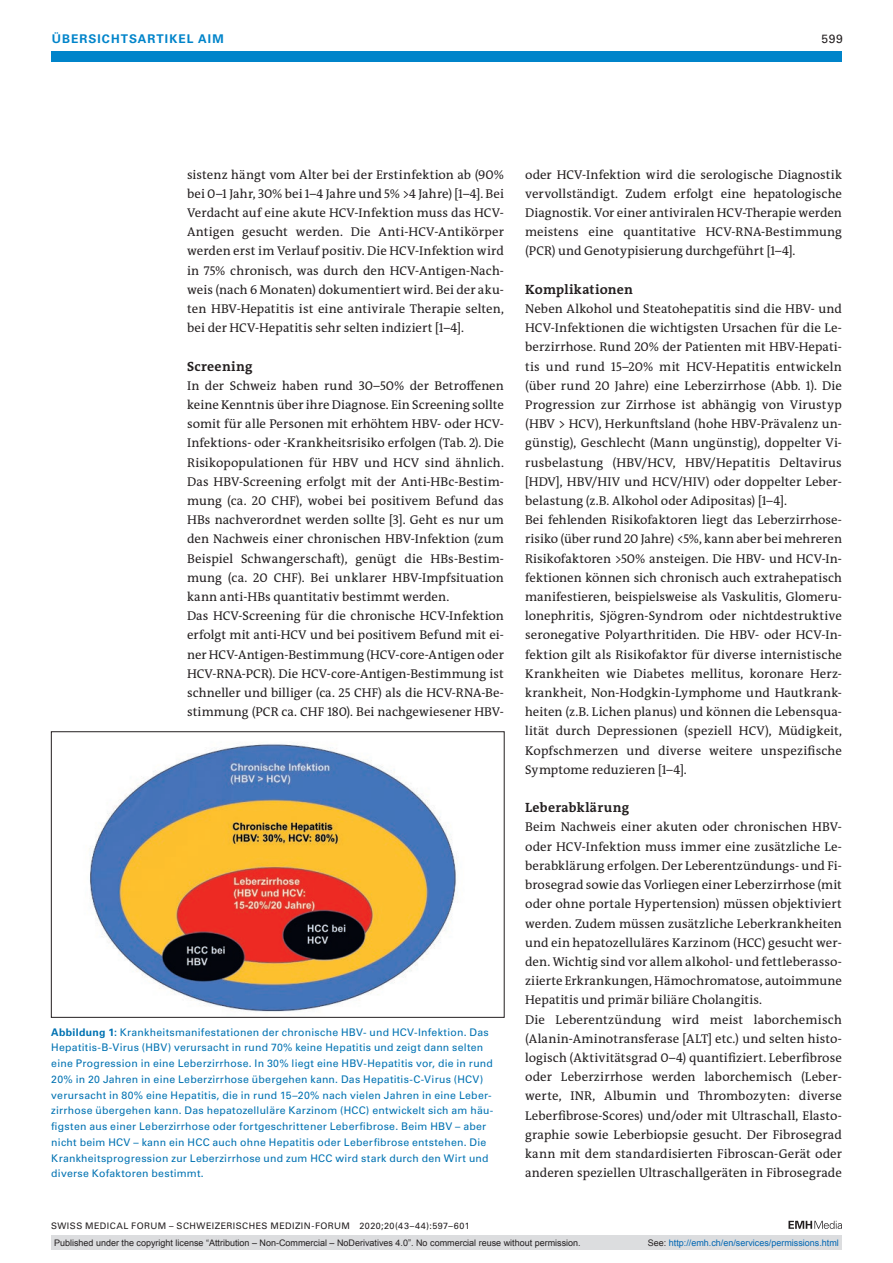
<style>
.page{position:relative;width:893px;height:1263px;background:#fff}
.page>*{position:absolute;margin:0;border:0;box-sizing:border-box;transform-origin:0 0}
.section-h2{font:700 13.5px "The Antiqua B W7";letter-spacing:.02em;color:#231f20}
.section-pn{font:12.75px/19.2px "The Antiqua B W5 Plain";letter-spacing:.005em;color:#231f20;text-align:justify}
.t1{font:700 12px "Univers LT Std";color:#0084ca}
.t2{font:12px "Univers LT Std";color:#231f20}
.fig-caption{font:10.5px/15.8px "Univers LT Std";letter-spacing:.025em;color:#0072b2}
.t3{font:9px "Arial";color:#231f20}
.t4{font:9px "Univers LT Std";letter-spacing:.05em;color:#231f20}
.t5{font:9px "Arial";color:#0066b3}
.s1{font-weight:700}
.s2{color:#231f20}
</style>
<div class="page">
<div style="left:51px;top:51px;width:791px;height:11px;background:#0084ca"></div>
<svg style="left:788px;top:1221px;width:54px;height:8px"></svg>
<img style="left:89px;top:744px;width:368px;height:268px">
<div style="left:51px;top:731px;width:453px;height:287px;border:1px solid #231f20"></div>
<div style="left:51px;top:1235px;width:791px;height:15px;background:#dcdddf"></div>
<p class="t1" style="left:52px;top:31px;width:20px">ÜBERSICHTSARTIKEL</p>
<p class="t1" style="left:198px;top:31px;width:27px">AIM</p>
<p class="t2" style="left:821px;top:31px;width:23px">599</p>
<p class="section-pn" style="left:187px;top:165px;width:318px">sistenz hängt vom Alter bei der Erstinfektion ab (90% bei 0–1 Jahr, 30% bei 1–4 Jahre und 5% &gt;4 Jahre) [1–4]. Bei Verdacht auf eine akute HCV-Infektion muss das HCV-Antigen gesucht werden. Die Anti-HCV-Antikörper werden erst im Verlauf positiv. Die HCV-Infektion wird in 75% chronisch, was durch den HCV-Antigen-Nach&shy;weis (nach 6 Monaten) dokumentiert wird. Bei der aku&shy;ten HBV-Hepatitis ist eine antivirale Therapie selten, bei der HCV-Hepatitis sehr selten indiziert [1–4].</p>
<p class="section-h2" style="left:187px;top:357px;width:67px">Screening</p>
<p class="section-pn" style="left:187px;top:376px;width:318px">In der Schweiz haben rund 30–50% der Betroffenen keine Kenntnis über ihre Diagnose. Ein Screening sollte somit für alle Personen mit erhöhtem HBV- oder HCV-Infektions- oder -Krankheitsrisiko erfolgen (Tab. 2). Die Risikopopulationen für HBV und HCV sind ähnlich.<br>Das HBV-Screening erfolgt mit der Anti-HBc-Bestim&shy;mung (ca. 20 CHF), wobei bei positivem Befund das HBs nachverordnet werden sollte [3]. Geht es nur um den Nachweis einer chronischen HBV-Infektion (zum Beispiel Schwangerschaft), genügt die HBs-Bestim&shy;mung (ca. 20 CHF). Bei unklarer HBV-Impfsituation kann anti-HBs quantitativ bestimmt werden.</p>
<p class="section-pn" style="left:187px;top:606px;width:318px">Das HCV-Screening für die chronische HCV-Infektion erfolgt mit anti-HCV und bei positivem Befund mit ei&shy;ner HCV-Antigen-Bestimmung (HCV-core-Antigen oder HCV-RNA-PCR). Die HCV-core-Antigen-Bestimmung ist schneller und billiger (ca. 25 CHF) als die HCV-RNA-Be&shy;stimmung (PCR ca. CHF 180). Bei nachgewiesener HBV-</p>
<p class="fig-caption" style="left:51px;top:1024px;width:443px"><span class="s1">ABBILDUNG 1:</span> Krankheitsmanifestationen der chronische HBV- und HCV-Infektion. Das Hepatitis-B-Virus (HBV) verursacht in rund 70% keine Hepatitis und zeigt dann selten eine Progression in eine Leberzirrhose. In 30% liegt eine HBV-Hepatitis vor, die in rund 20% in 20 Jahren in eine Leberzirrhose übergehen kann. Das Hepatitis-C-Virus (HCV) verursacht in 80% eine Hepatitis, die in rund 15–20% nach vielen Jahren in eine Leber&shy;zirrhose übergehen kann. Das hepatozelluläre Karzinom (HCC) entwickelt sich am häu&shy;figsten aus einer Leberzirrhose oder fortgeschrittener Leberfibrose. Beim HBV – aber nicht beim HCV – kann ein HCC auch ohne Hepatitis oder Leberfibrose entstehen. Die Krankheitsprogression zur Leberzirrhose und zum HCC wird stark durch den Wirt und diverse Kofaktoren bestimmt.</p>
<p class="t4" style="left:51px;top:1220px;width:420px">SWISS MEDICAL FORUM – SCHWEIZERISCHES MEDIZIN-FORUM 2020;20(43–44):597–601</p>
<p class="section-pn" style="left:525px;top:165px;width:318px">oder HCV-Infektion wird die serologische Diagnostik vervollständigt. Zudem erfolgt eine hepatologische Diagnostik. Vor einer antiviralen HCV-Therapie werden meistens eine quantitative HCV-RNA-Bestimmung (PCR) und Genotypisierung durchgeführt [1–4].</p>
<p class="section-h2" style="left:525px;top:281px;width:109px">Komplikationen</p>
<p class="section-pn" style="left:525px;top:299px;width:318px">Neben Alkohol und Steatohepatitis sind die HBV- und HCV-Infektionen die wichtigsten Ursachen für die Le&shy;berzirrhose. Rund 20% der Patienten mit HBV-Hepati&shy;tis und rund 15–20% mit HCV-Hepatitis entwickeln (über rund 20 Jahre) eine Leberzirrhose (Abb. 1). Die Progression zur Zirrhose ist abhängig von Virustyp (HBV &gt; HCV), Herkunftsland (hohe HBV-Prävalenz un&shy;günstig), Geschlecht (Mann ungünstig), doppelter Vi&shy;rusbelastung (HBV/HCV, HBV/Hepatitis Deltavirus [HDV], HBV/HIV und HCV/HIV) oder doppelter Leber&shy;belastung (z.B. Alkohol oder Adipositas) [1–4].</p>
<p class="section-pn" style="left:525px;top:510px;width:318px">Bei fehlenden Risikofaktoren liegt das Leberzirrhose&shy;risiko (über rund 20 Jahre) &lt;5%, kann aber bei mehreren Risikofaktoren &gt;50% ansteigen. Die HBV- und HCV-In&shy;fektionen können sich chronisch auch extrahepatisch manifestieren, beispielsweise als Vaskulitis, Glomeru&shy;lonephritis, Sjögren-Syndrom oder nichtdestruktive seronegative Polyarthritiden. Die HBV- oder HCV-In&shy;fektion gilt als Risikofaktor für diverse internistische Krankheiten wie Diabetes mellitus, koronare Herz&shy;krankheit, Non-Hodgkin-Lymphome und Hautkrank&shy;heiten (z.B. Lichen planus) und können die Lebensqua&shy;lität durch Depressionen (speziell HCV), Müdigkeit, Kopfschmerzen und diverse weitere unspezifische Symptome reduzieren [1–4].</p>
<p class="section-h2" style="left:525px;top:799px;width:106px">Leberabklärung</p>
<p class="section-pn" style="left:525px;top:818px;width:318px">Beim Nachweis einer akuten oder chronischen HBV&shy;oder HCV-Infektion muss immer eine zusätzliche Le&shy;berabklärung erfolgen. Der Leberentzündungs- und Fi&shy;brosegrad sowie das Vorliegen einer Leberzirrhose (mit oder ohne portale Hypertension) müssen objektiviert werden. Zudem müssen zusätzliche Leberkrankheiten und ein hepatozelluläres Karzinom (HCC) gesucht wer&shy;den. Wichtig sind vor allem alkohol- und fettleberasso&shy;ziierte Erkrankungen, Hämochromatose, autoimmune Hepatitis und primär biliäre Cholangitis.</p>
<p class="section-pn" style="left:525px;top:1010px;width:318px">Die Leberentzündung wird meist laborchemisch (Alanin-Aminotransferase [ALT] etc.) und selten histo&shy;logisch (Aktivitätsgrad 0–4) quantifiziert. Leberfibrose oder Leberzirrhose werden laborchemisch (Leber&shy;werte, INR, Albumin und Thrombozyten: diverse Leberfibrose-Scores) und/oder mit Ultraschall, Elasto&shy;graphie sowie Leberbiopsie gesucht. Der Fibrosegrad kann mit dem standardisierten Fibroscan-Gerät oder anderen speziellen Ultraschallgeräten in Fibrosegrade</p>
<p class="t3" style="left:54px;top:1237px;width:528px">Published under the copyright license “Attribution – Non-Commercial – NoDerivatives 4.0”. No commercial reuse without permission.</p>
<p class="t5" style="left:648px;top:1237px;width:193px"><span class="s2">See:</span> http://emh.ch/en/services/permissions.html</p>
</div>
